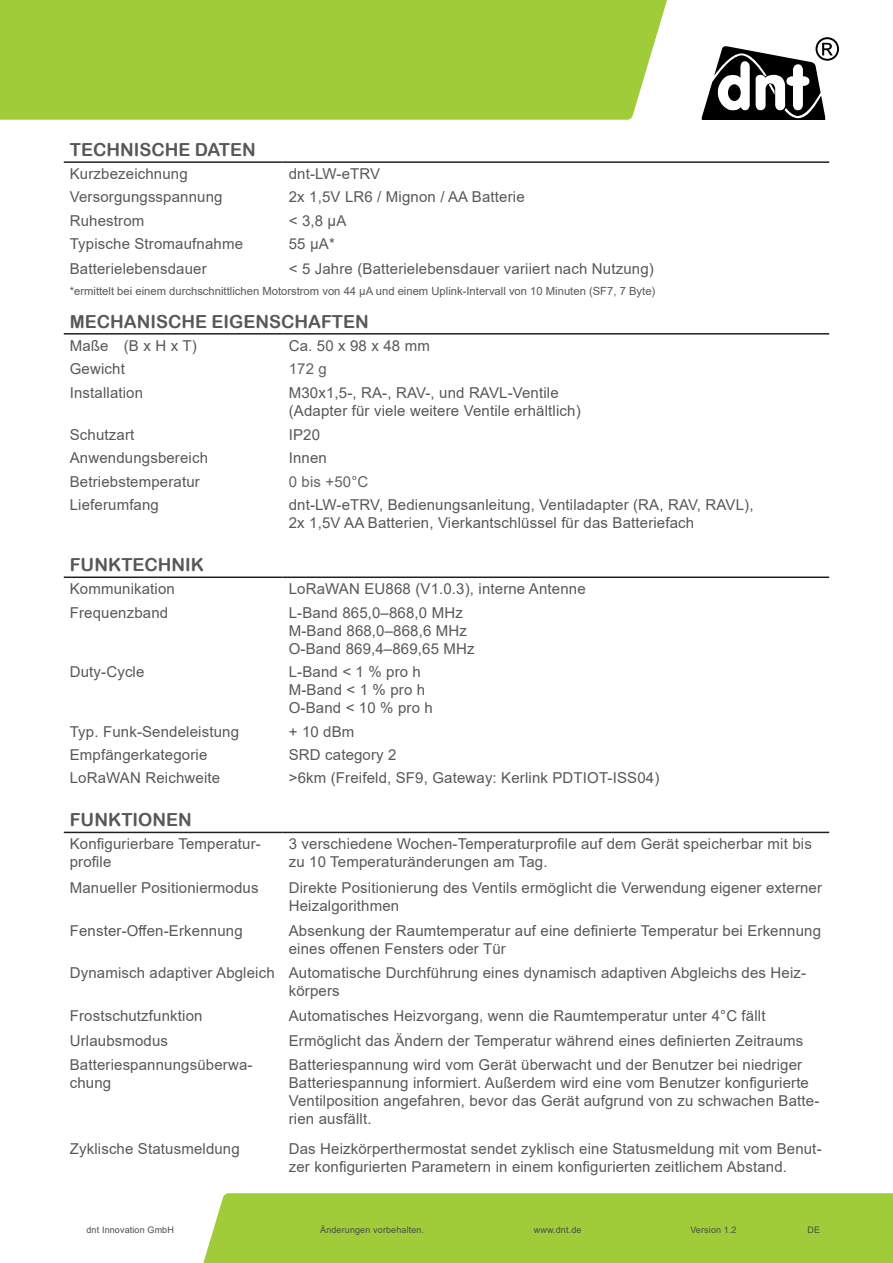
<style>
.page{position:relative;width:893px;height:1263px;background:#fff}
.page>*{position:absolute;margin:0;border:0;box-sizing:border-box;transform-origin:0 0}
.Headline_Tabelle_2{font:18px "Arial Rounded MT Bold";color:#57585a}
.Fließtext_Seite2{font:15px/18px "Arial";letter-spacing:.01em;color:#57585a}
.Fließtext_Seite2-2{font:15px "Arial";letter-spacing:.01em;color:#636366}
.Standard-Fliesstext{font:11.25px "Arial";color:#57585a}
.t1{font:9px "Arial";letter-spacing:.015em;color:#4b4c4d}
</style>
<div class="page">
<div style="left:203px;top:1193px;width:690px;height:70px;background:#a1cc3a"></div>
<div style="left:0;top:0;width:667px;height:120px;background:#a1cc3a"></div>
<svg style="left:702px;top:37px;width:137px;height:83px"></svg>
<hr style="left:64px;top:161px;width:219px;height:2px;background:#231f20">
<hr style="left:283px;top:161px;width:546px;height:2px;background:#231f20">
<hr style="left:64px;top:333px;width:219px;height:2px;background:#231f20">
<hr style="left:283px;top:333px;width:546px;height:2px;background:#231f20">
<hr style="left:64px;top:832px;width:219px;height:1px;background:#231f20">
<hr style="left:283px;top:832px;width:546px;height:1px;background:#231f20">
<hr style="left:64px;top:576px;width:219px;height:2px;background:#231f20">
<hr style="left:283px;top:576px;width:546px;height:2px;background:#231f20">
<p class="Headline_Tabelle_2" style="left:70px;top:139px;width:188px">TECHNISCHE DATEN</p>
<p class="Fließtext_Seite2" style="left:70px;top:165px;width:119px">Kurzbezeichnung</p>
<p class="Fließtext_Seite2" style="left:289px;top:165px;width:93px">dnt-LW-eTRV</p>
<p class="Fließtext_Seite2" style="left:70px;top:188px;width:154px">Versorgungsspannung</p>
<p class="Fließtext_Seite2" style="left:289px;top:188px;width:237px">2x 1,5V LR6 / Mignon / AA Batterie</p>
<p class="Fließtext_Seite2" style="left:70px;top:211px;width:76px">Ruhestrom</p>
<p class="Fließtext_Seite2" style="left:289px;top:211px;width:59px">&lt; 3,8 µA</p>
<p class="Fließtext_Seite2" style="left:70px;top:235px;width:175px">Typische Stromaufnahme</p>
<p class="Fließtext_Seite2" style="left:289px;top:235px;width:48px">55 µA*</p>
<p class="Fließtext_Seite2" style="left:70px;top:260px;width:138px">Batterielebensdauer</p>
<p class="Fließtext_Seite2" style="left:289px;top:260px;width:367px">&lt; 5 Jahre (Batterielebensdauer variiert nach Nutzung)</p>
<p class="Headline_Tabelle_2" style="left:70px;top:311px;width:301px">MECHANISCHE EIGENSCHAFTEN</p>
<p class="Fließtext_Seite2" style="left:70px;top:336px;width:128px">Maße (B x H x T)</p>
<p class="Fließtext_Seite2" style="left:289px;top:336px;width:143px">Ca. 50 x 98 x 48 mm</p>
<p class="Fließtext_Seite2" style="left:70px;top:360px;width:57px">Gewicht</p>
<p class="Fließtext_Seite2-2" style="left:289px;top:358px;width:40px">172 g</p>
<p class="Fließtext_Seite2" style="left:70px;top:383px;width:75px">Installation</p>
<p class="Fließtext_Seite2" style="left:289px;top:383px;width:293px">M30x1,5-, RA-, RAV-, und RAVL-Ventile (Adapter für viele weitere Ventile erhältlich)</p>
<p class="Fließtext_Seite2" style="left:70px;top:426px;width:66px">Schutzart</p>
<p class="Fließtext_Seite2" style="left:289px;top:426px;width:33px">IP20</p>
<p class="Fließtext_Seite2" style="left:70px;top:449px;width:140px">Anwendungsbereich</p>
<p class="Fließtext_Seite2" style="left:289px;top:449px;width:40px">Innen</p>
<p class="Fließtext_Seite2" style="left:70px;top:472px;width:132px">Betriebstemperatur</p>
<p class="Fließtext_Seite2-2" style="left:289px;top:471px;width:81px">0 bis +50°C</p>
<p class="Fließtext_Seite2" style="left:70px;top:496px;width:91px">Lieferumfang</p>
<p class="Fließtext_Seite2" style="left:289px;top:496px;width:466px">dnt-LW-eTRV, Bedienungsanleitung, Ventiladapter (RA, RAV, RAVL),<br>2x 1,5V AA Batterien, Vierkantschlüssel für das Batteriefach</p>
<p class="Headline_Tabelle_2" style="left:70px;top:554px;width:136px">FUNKTECHNIK</p>
<p class="Fließtext_Seite2" style="left:70px;top:580px;width:107px">Kommunikation</p>
<p class="Fließtext_Seite2" style="left:289px;top:580px;width:298px">LoRaWAN EU868 (V1.0.3), interne Antenne</p>
<p class="Fließtext_Seite2" style="left:70px;top:603px;width:100px">Frequenzband</p>
<p class="Fließtext_Seite2" style="left:289px;top:603px;width:187px">L-Band 865,0‒868,0 MHz<br>M-Band 868,0‒868,6 MHz<br>O-Band 869,4‒869,65 MHz</p>
<p class="Fließtext_Seite2" style="left:70px;top:663px;width:76px">Duty-Cycle</p>
<p class="Fließtext_Seite2" style="left:289px;top:663px;width:134px">L-Band &lt; 1 % pro h</p>
<p class="Fließtext_Seite2" style="left:289px;top:681px;width:138px">M-Band &lt; 1 % pro h</p>
<p class="Fließtext_Seite2" style="left:289px;top:699px;width:146px">O-Band &lt; 10 % pro h</p>
<p class="Fließtext_Seite2" style="left:70px;top:722px;width:171px">Typ. Funk-Sendeleistung</p>
<p class="Fließtext_Seite2" style="left:289px;top:722px;width:67px">+ 10 dBm</p>
<p class="Fließtext_Seite2" style="left:70px;top:746px;width:139px">Empfängerkategorie</p>
<p class="Fließtext_Seite2" style="left:289px;top:746px;width:109px">SRD category 2</p>
<p class="Fließtext_Seite2" style="left:70px;top:769px;width:152px">LoRaWAN Reichweite</p>
<p class="Fließtext_Seite2" style="left:289px;top:769px;width:372px">&gt;6km (Freifeld, SF9, Gateway: Kerlink PDTIOT-ISS04)</p>
<p class="Headline_Tabelle_2" style="left:70px;top:809px;width:124px">FUNKTIONEN</p>
<p class="Fließtext_Seite2" style="left:70px;top:835px;width:193px">Konfigurierbare Temperatur&shy;profile</p>
<p class="Fließtext_Seite2" style="left:289px;top:835px;width:525px">3 verschiedene Wochen-Temperaturprofile auf dem Gerät speicherbar mit bis zu 10 Temperaturänderungen am Tag.</p>
<p class="Fließtext_Seite2" style="left:70px;top:879px;width:190px">Manueller Positioniermodus</p>
<p class="Fließtext_Seite2" style="left:289px;top:879px;width:535px">Direkte Positionierung des Ventils ermöglicht die Verwendung eigener externer<br>Heizalgorithmen</p>
<p class="Fließtext_Seite2" style="left:70px;top:921px;width:174px">Fenster-Offen-Erkennung</p>
<p class="Fließtext_Seite2" style="left:289px;top:921px;width:534px">Absenkung der Raumtemperatur auf eine definierte Temperatur bei Erkennung eines offenen Fensters oder Tür</p>
<p class="Fließtext_Seite2" style="left:70px;top:964px;width:206px">Dynamisch adaptiver Abgleich</p>
<p class="Fließtext_Seite2" style="left:289px;top:964px;width:519px">Automatische Durchführung eines dynamisch adaptiven Abgleichs des Heiz&shy;körpers</p>
<p class="Fließtext_Seite2" style="left:70px;top:1006px;width:134px">Frostschutzfunktion</p>
<p class="Fließtext_Seite2" style="left:289px;top:1006px;width:478px">Automatisches Heizvorgang, wenn die Raumtemperatur unter 4°C fällt</p>
<p class="Fließtext_Seite2" style="left:70px;top:1032px;width:100px">Urlaubsmodus</p>
<p class="Fließtext_Seite2" style="left:289px;top:1032px;width:516px">Ermöglicht das Ändern der Temperatur während eines definierten Zeitraums</p>
<p class="Fließtext_Seite2" style="left:70px;top:1056px;width:184px">Batteriespannungsüberwa&shy;chung</p>
<p class="Fließtext_Seite2" style="left:289px;top:1056px;width:532px">Batteriespannung wird vom Gerät überwacht und der Benutzer bei niedriger Batteriespannung informiert. Außerdem wird eine vom Benutzer konfigurierte Ventilposition angefahren, bevor das Gerät aufgrund von zu schwachen Batte&shy;rien ausfällt.</p>
<p class="Fließtext_Seite2" style="left:70px;top:1139px;width:172px">Zyklische Statusmeldung</p>
<p class="Fließtext_Seite2" style="left:289px;top:1139px;width:534px">Das Heizkörperthermostat sendet zyklisch eine Statusmeldung mit vom Benut&shy;zer konfigurierten Parametern in einem konfigurierten zeitlichem Abstand.</p>
<p class="Standard-Fliesstext" style="left:70px;top:283px;width:587px">*ermittelt bei einem durchschnittlichen Motorstrom von 44 µA und einem Uplink-Intervall von 10 Minuten (SF7, 7 Byte)</p>
<p class="t1" style="left:86px;top:1224px;width:89px">dnt Innovation GmbH</p>
<p class="t1" style="left:320px;top:1224px;width:106px">Änderungen vorbehalten.</p>
<p class="t1" style="left:534px;top:1224px;width:49px">www.dnt.de</p>
<p class="t1" style="left:690px;top:1224px;width:48px">Version 1.2</p>
<p class="t1" style="left:808px;top:1224px;width:14px">DE</p>
</div>
